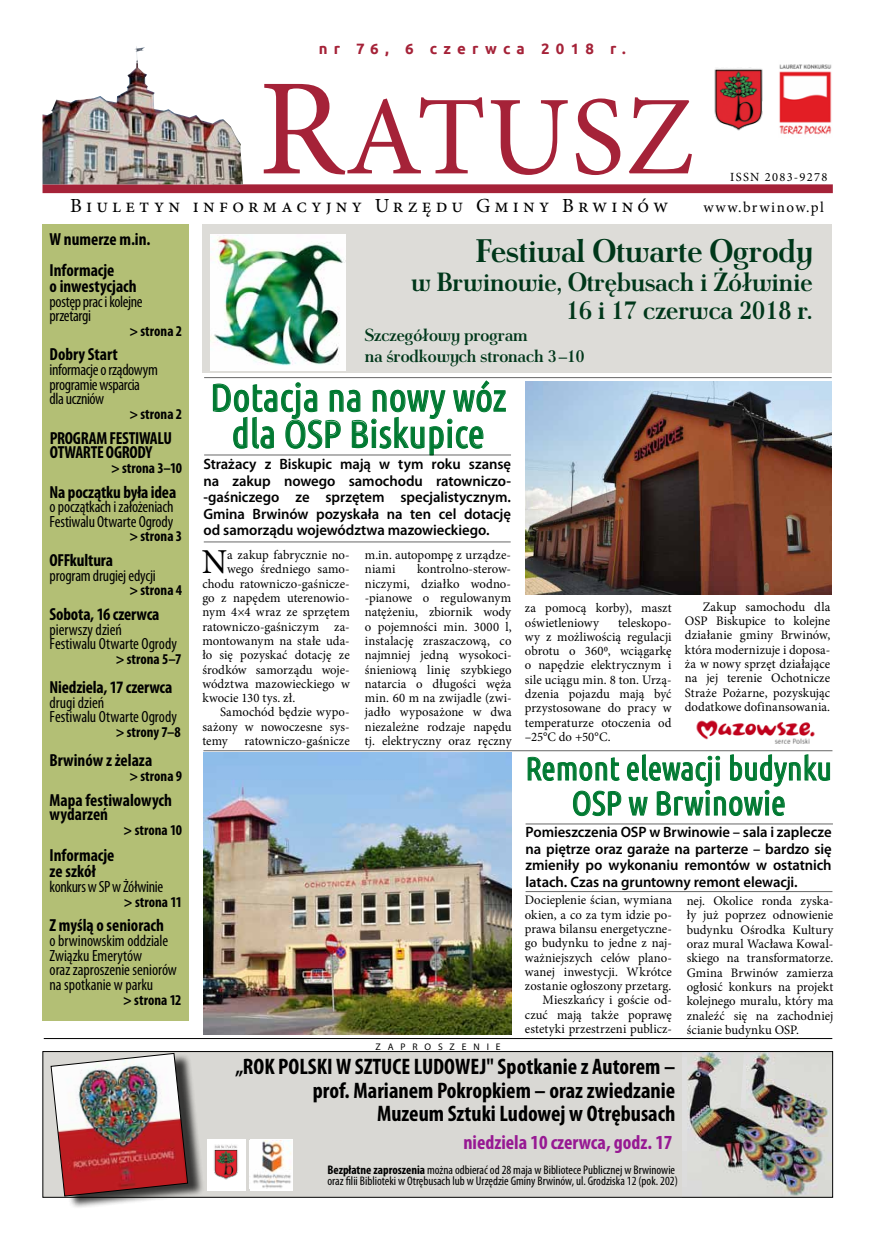
<style>
.page{position:relative;width:886px;height:1241px;background:#fff}
.page>*{position:absolute;margin:0;border:0;box-sizing:border-box;transform-origin:0 0}
.t1{font:137.5px "Minion Pro";color:#a52238}
.t2{font:112.5px "Minion Pro";color:#a52238}
.t3{font:38.75px/36.2px "Ubuntu Condensed";color:#007931;text-align:center}
.t4{font:35px "Minion Pro";color:#000}
.t5{font:33.75px "Ubuntu Condensed";color:#007931}
.t6{font:700 32.5px "Ant Polt Semi Cond";color:#00371a}
.t7{font:32.5px "Ubuntu Condensed";color:#007931}
.t8{font:700 26.25px/28.8px "Ant Polt Semi Cond";color:#00371a;text-align:right}
.t9{font:700 condensed 22.5px/23.8px "Myriad Pro";color:#000;text-align:right}
.t10{font:20px "Minion Pro";letter-spacing:.21em;color:#000}
.t11{font:700 condensed 20px "Myriad Pro";color:#971993}
.t12{font:700 condensed 17.5px/14.6px "Myriad Pro";letter-spacing:-.005em;color:#000}
.t13{font:700 17.5px/21px "Ant Polt Semi Cond";color:#00371a}
.t14{font:condensed 16.25px/14.6px "Myriad Pro";letter-spacing:-.01em;color:#000}
.t15{font:600 15px/16.5px "Myriad Pro";letter-spacing:-.005em;color:#000;text-align:justify}
.t16{font:700 condensed 15px "Myriad Pro";color:#000}
.t17{font:700 15px "Ubuntu";letter-spacing:.42em;color:#a52238}
.t18{font:15px "Minion Pro";color:#000}
.t19{font:13px/14.2px "Minion Pro";letter-spacing:.005em;color:#000;text-align:justify}
.t20{font:condensed 12.5px/11.2px "Myriad Pro";color:#000}
.t21{font:12.5px "Minion Pro";letter-spacing:.1em;color:#000}
.t22{font:9.62px "Myriad Pro";letter-spacing:.715em;color:#000}
.s1{font-size:112.5px}
.s2{font-weight:700}
</style>
<div class="page">
<img style="left:779px;top:64px;width:53px;height:71px">
<div style="left:43px;top:184px;width:790px;height:9px;background:#a52238"></div>
<img style="left:714px;top:67px;width:49px;height:64px">
<img style="left:43px;top:46px;width:200px;height:138px">
<div style="left:43px;top:224px;width:146px;height:796px;background:#b3bf75"></div>
<svg style="left:213px;top:380px;width:293px;height:74px"></svg>
<hr style="left:204px;top:454px;width:307px;height:1px;background:#000">
<hr style="left:203px;top:750px;width:629px;height:1px;background:#000">
<hr style="left:204px;top:377px;width:628px;height:1px;background:#000">
<div style="left:43px;top:1051px;width:639px;height:145px;background:#d9d8d4"></div>
<img style="left:682px;top:1053px;width:149px;height:142px">
<div style="left:250px;top:1139px;width:42px;height:51px;background:#fff"></div>
<img style="left:253px;top:1140px;width:38px;height:48px">
<div style="left:55px;top:1052px;width:150px;height:156px;background:#000;opacity:.75"></div>
<img style="left:50px;top:1053px;width:138px;height:142px">
<div style="left:207px;top:1139px;width:38px;height:51px;background:#fff"></div>
<img style="left:214px;top:1144px;width:24px;height:36px">
<img style="left:740px;top:1053px;width:91px;height:83px">
<div style="left:202px;top:224px;width:630px;height:149px;background:#dddcd8"></div>
<img style="left:210px;top:234px;width:136px;height:136px">
<img style="left:525px;top:381px;width:307px;height:213px">
<hr style="left:204px;top:541px;width:307px;height:1px;background:#000">
<img style="left:696px;top:720px;width:119px;height:23px">
<svg style="left:527px;top:756px;width:93px;height:25px"></svg>
<svg style="left:573px;top:790px;width:48px;height:26px"></svg>
<svg style="left:627px;top:754px;width:203px;height:62px"></svg>
<hr style="left:525px;top:823px;width:308px;height:1px;background:#000">
<img style="left:204px;top:752px;width:307px;height:282px">
<hr style="left:525px;top:891px;width:307px;height:1px;background:#000">
<div style="left:43px;top:1051px;width:790px;height:146px;border:1px solid #000"></div>
<hr style="left:44px;top:1037px;width:788px;height:1px;background:#000">
<p class="t17" style="left:319px;top:39px;width:308px">nr 76, 6 czerwca 2018 r.</p>
<h1 class="t1" style="left:258px;top:37px;width:166px">R<span class="s1">A</span></h1>
<h2 class="t2" style="left:417px;top:62px;width:278px">tusz</h2>
<h3 class="t10" style="left:70px;top:192px;width:599px">Biuletyn informacyjny Urzędu Gminy Brwinów</h3>
<p class="t21" style="left:730px;top:168px;width:99px">issn 2083-9278</p>
<p class="t18" style="left:703px;top:197px;width:122px">www.brwinow.pl</p>
<h3 class="t12" style="left:50px;top:223px;width:102px;line-height:30.9px">W numerze m.in.<br>Informacje</h3>
<h3 class="t12" style="left:50px;top:278px;width:89px">o inwestycjach</h3>
<p class="t14" style="left:50px;top:293px;width:94px">postęp prac i kolejne przetargi</p>
<p class="t16" style="left:129px;top:321px;width:54px">&gt; strona 2</p>
<h3 class="t12" style="left:50px;top:347px;width:70px">Dobry Start</h3>
<p class="t14" style="left:50px;top:362px;width:110px">informacje o rządowym programie wsparcia dla uczniów</p>
<p class="t16" style="left:129px;top:404px;width:54px">&gt; strona 2</p>
<h3 class="t12" style="left:50px;top:430px;width:124px">Program Festiwalu<br>Otwarte Ogrody</h3>
<p class="t16" style="left:111px;top:458px;width:73px">&gt; strona 3–10</p>
<h3 class="t12" style="left:50px;top:484px;width:128px">Na początku była idea</h3>
<p class="t14" style="left:50px;top:499px;width:125px">o początkach i założeniach<br>Festiwalu Otwarte Ogrody</p>
<p class="t16" style="left:129px;top:527px;width:54px">&gt; strona 3</p>
<h3 class="t12" style="left:50px;top:552px;width:65px">OFFkultura</h3>
<p class="t14" style="left:50px;top:567px;width:108px">program drugiej edycji</p>
<p class="t16" style="left:129px;top:581px;width:54px">&gt; strona 4</p>
<h3 class="t12" style="left:50px;top:606px;width:111px">Sobota, 16 czerwca</h3>
<p class="t14" style="left:50px;top:621px;width:129px">pierwszy dzień<br>Festiwalu Otwarte Ogrody</p>
<p class="t16" style="left:116px;top:649px;width:67px">&gt; strona 5–7</p>
<h3 class="t12" style="left:50px;top:679px;width:124px">Niedziela, 17 czerwca</h3>
<p class="t14" style="left:50px;top:694px;width:129px">drugi dzień<br>Festiwalu Otwarte Ogrody</p>
<p class="t16" style="left:116px;top:722px;width:67px">&gt; strony 7–8</p>
<h3 class="t12" style="left:50px;top:752px;width:104px">Brwinów z żelaza</h3>
<p class="t16" style="left:129px;top:766px;width:54px">&gt; strona 9</p>
<h3 class="t12" style="left:50px;top:792px;width:124px">Mapa festiwalowych wydarzeń</h3>
<p class="t16" style="left:124px;top:820px;width:60px">&gt; strona 10</p>
<h3 class="t12" style="left:50px;top:846px;width:66px;line-height:16.2px">Informacje ze szkół</h3>
<p class="t14" style="left:50px;top:879px;width:115px">konkurs w SP w Żółwinie</p>
<p class="t16" style="left:124px;top:892px;width:60px">&gt; strona 11</p>
<h3 class="t12" style="left:50px;top:917px;width:116px">Z myślą o seniorach</h3>
<p class="t14" style="left:50px;top:932px;width:129px">o brwinowskim oddziale<br>Związku Emerytów<br>oraz zaproszenie seniorów na spotkanie w parku</p>
<p class="t16" style="left:123px;top:990px;width:60px">&gt; strona 12</p>
<h3 class="t6" style="left:476px;top:227px;width:338px">Festiwal Otwarte Ogrody</h3>
<h3 class="t8" style="left:411px;top:266px;width:403px">w Brwinowie, Otrębusach i Żółwinie<br>16 i 17 czerwca 2018 r.</h3>
<h3 class="t13" style="left:365px;top:323px;width:221px">Szczegółowy program<br>na środkowych stronach 3 –10</h3>
<h3 class="t3" style="left:210px;top:378px;width:298px">Dotacja na nowy wóz dla OSP Biskupice</h3>
<p class="t15" style="left:203px;top:455px;width:309px">Strażacy z Biskupic mają w tym roku szansę na zakup nowego samochodu ratowniczo--gaśniczego ze sprzętem specjalistycznym.<br>Gmina Brwinów pozyskała na ten cel dotację od samorządu województwa mazowieckiego.</p>
<h3 class="t4" style="left:202px;top:538px;width:25px">N</h3>
<p class="t19" style="left:227px;top:547px;width:124px">a zakup fabrycznie no-</p>
<p class="t19" style="left:227px;top:562px;width:124px">wego średniego samo-</p>
<p class="t19" style="left:202px;top:576px;width:149px">chodu ratowniczo-gaśnicze-</p>
<p class="t19" style="left:202px;top:590px;width:149px">go z napędem uterenowio-</p>
<p class="t19" style="left:202px;top:605px;width:149px">nym 4×4 wraz ze sprzętem</p>
<p class="t19" style="left:202px;top:619px;width:149px">ratowniczo-gaśniczym za-</p>
<p class="t19" style="left:202px;top:633px;width:149px">montowanym na stałe uda-</p>
<p class="t19" style="left:202px;top:648px;width:149px">ło się pozyskać dotację ze</p>
<p class="t19" style="left:202px;top:662px;width:149px">środków samorządu woje-</p>
<p class="t19" style="left:202px;top:676px;width:149px">wództwa mazowieckiego w</p>
<p class="t19" style="left:202px;top:690px;width:94px">kwocie 130 tys. zł.</p>
<p class="t19" style="left:202px;top:705px;width:149px">Samochód będzie wypo-</p>
<p class="t19" style="left:202px;top:719px;width:149px">sażony w nowoczesne sys-</p>
<p class="t19" style="left:202px;top:733px;width:27px">temy</p>
<p class="t19" style="left:244px;top:733px;width:107px">ratowniczo-gaśnicze</p>
<p class="t19" style="left:365px;top:547px;width:148px">m.in. autopompę z urządze&shy;niami</p>
<p class="t19" style="left:365px;top:562px;width:148px;text-indent:52px">kontrolno-sterow&shy;niczymi, działko wodno--pianowe o regulowanym natężeniu, zbiornik wody o pojemności min. 3000 l, instalację zraszaczową, co najmniej jedną wysokoci&shy;śnieniową linię szybkiego natarcia o długości węża min. 60 m na zwijadle (zwi&shy;jadło wyposażone w dwa niezależne rodzaje napędu tj. elektryczny oraz ręczny</p>
<p class="t22" style="left:375px;top:1040px;width:127px">ZAPROSZENIE</p>
<p class="t19" style="left:525px;top:601px;width:148px">za pomocą korby), maszt oświetleniowy</p>
<p class="t19" style="left:525px;top:615px;width:148px;text-indent:93px">teleskopo&shy;wy z możliwością regulacji obrotu o 3600, wciągarkę o napędzie elektrycznym i sile uciągu min. 8 ton. Urzą&shy;dzenia pojazdu mają być przystosowane do pracy w temperaturze otoczenia od –25°C do +50°C.</p>
<p class="t19" style="left:685px;top:599px;width:147px">Zakup samochodu dla OSP Biskupice to kolejne działanie gminy Brwinów, która modernizuje i doposa&shy;ża w nowy sprzęt działające na jej terenie Ochotnicze Straże Pożarne, pozyskując dodatkowe dofinansowania.</p>
<h3 class="t7" style="left:525px;top:748px;width:308px">Remont elewacji budynku</h3>
<h3 class="t5" style="left:572px;top:782px;width:216px">OSP w Brwinowie</h3>
<p class="t15" style="left:525px;top:823px;width:308px">Pomieszczenia OSP w Brwinowie – sala i zaplecze na piętrze oraz garaże na parterze – bardzo się zmieniły po wykonaniu remontów w ostatnich latach. Czas na gruntowny remont elewacji.</p>
<p class="t19" style="left:525px;top:892px;width:149px;text-align:right">Docieplenie ścian, wymiana okien, a co za tym idzie po&shy;prawa bilansu energetyczne&shy;go budynku to jedne z naj&shy;ważniejszych celów plano&shy;wanej inwestycji. Wkrótce zostanie ogłoszony przetarg.<br>Mieszkańcy i goście od&shy;czuć mają także poprawę estetyki przestrzeni publicz-</p>
<p class="t19" style="left:687px;top:893px;width:148px">nej. Okolice ronda zyska&shy;ły już poprzez odnowienie budynku Ośrodka Kultury oraz mural Wacława Kowal&shy;skiego na transformatorze.<br>Gmina Brwinów zamierza ogłosić konkurs na projekt kolejnego muralu, który ma znaleźć się na zachodniej ścianie budynku OSP.</p>
<h3 class="t9" style="left:235px;top:1053px;width:441px">„ROK POLSKI W SZTUCE LU DOWEJ" Spotkanie z Autorem – prof. Marianem Pokropkiem – oraz zwiedzanie<br>Muzeum Sztuki Ludowej w Otrębusach</h3>
<h3 class="t11" style="left:463px;top:1129px;width:210px">niedziela 10 czerwca, godz. 17</h3>
<p class="t20" style="left:327px;top:1163px;width:352px"><span class="s2">Bezpłatne zaproszenia</span> można odbierać od 28 maja w Bibliotece Publicznej w Brwinowie oraz filii Biblioteki w Otrębusach lub w Urzędzie Gminy Brwinów, ul. Grodziska 12 (pok. 202)</p>
</div>
